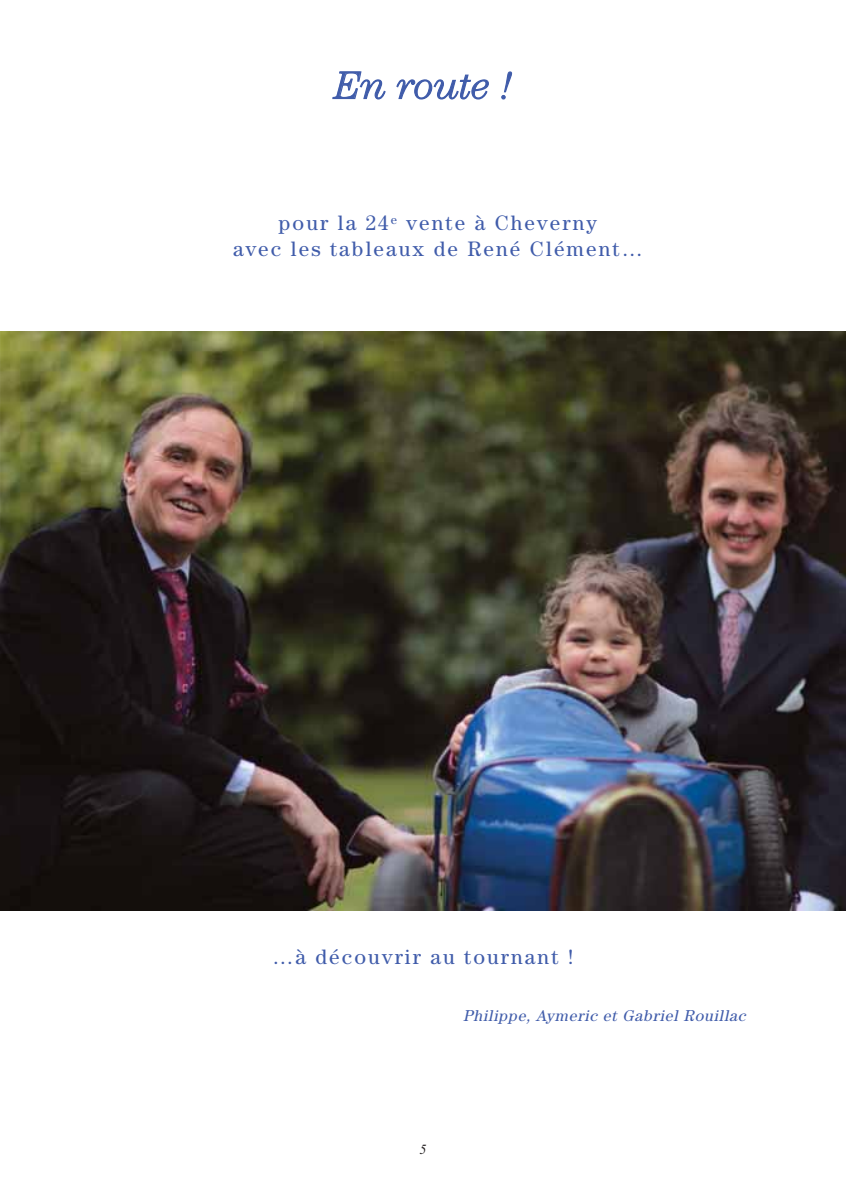
<style>
.page{position:relative;width:846px;height:1193px;background:#fff}
.page>*{position:absolute;margin:0;border:0;box-sizing:border-box;transform-origin:0 0}
.t1{font:italic 300 38.5px "Century";letter-spacing:.005em;color:#405caa}
.t2{font:21px/25.9px "Century";letter-spacing:.1em;color:#405caa;text-align:center}
.t3{font:italic 15.75px "Century";color:#405caa}
.t4{font:italic 14px "Times New Roman";color:#231f20}
</style>
<div class="page">
<img style="left:1px;top:331px;width:844px;height:579px">
<img style="left:0;top:331px;width:1px;height:197px">
<h1 class="t1" style="left:335px;top:72px;width:179px">En route !</h1>
<p class="t2" style="left:233px;top:211px;width:411px">pour la 24<sup>e</sup> vente à Cheverny<br>avec les tableaux de René Clément…</p>
<p class="t2" style="left:272px;top:946px;width:302px">…à découvrir au tournant !</p>
<p class="t3" style="left:463px;top:1010px;width:287px">Philipp e, Aymeric et Gabriel Rouillac</p>
<p class="t4" style="left:419px;top:1144px;width:8px">5</p>
</div>
